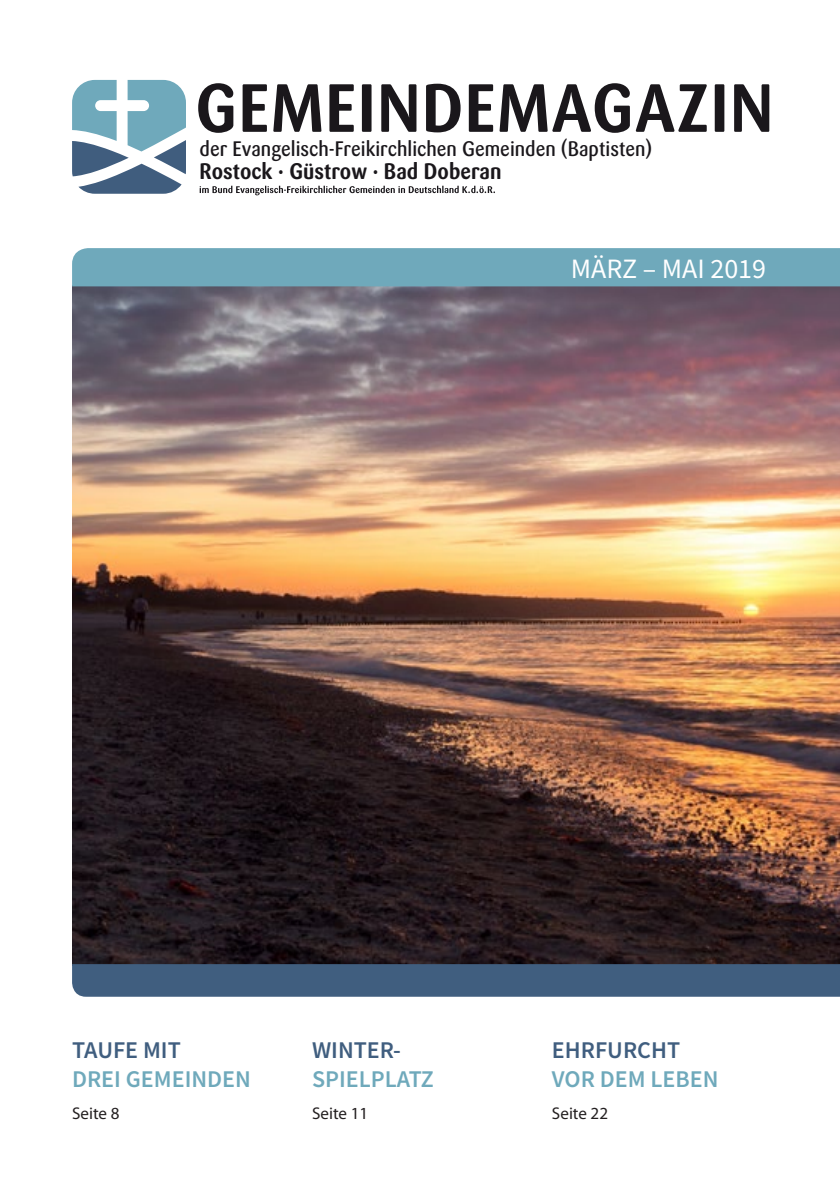
<style>
.page{position:relative;width:840px;height:1191px;background:#fff}
.page>*{position:absolute;margin:0;border:0;box-sizing:border-box;transform-origin:0 0}
.t1{font:700 67.4px "Sari";letter-spacing:.025em;color:#1a171b;scale:.9 1}
.t2{font:28px "Source Sans Pro";color:#fff}
.t3{font:600 24px "Source Sans Pro";color:#6fa9bb}
.t4{font:600 24px "Source Sans Pro";color:#405e7f}
.t5{font:700 22.2px "Sari";color:#1a171b;scale:.9 1}
.t6{font:500 20.8px "Sari";color:#1a171b;scale:.9 1}
.t7{font:17px "Myriad Pro";color:#231f20}
</style>
<div class="page">
<img style="left:72px;top:286px;width:767px;height:678px">
<svg style="left:72px;top:80px;width:114px;height:114px"></svg>
<svg style="left:199px;top:186px;width:295px;height:9px"></svg>
<div style="left:72px;top:964px;width:767px;height:32px;background:#405e7f"></div>
<div style="left:72px;top:248px;width:767px;height:38px;background:#6fa9bb"></div>
<h1 class="t1" style="left:195px;top:68px;width:643px">GEMEINDEMAGAZIN</h1>
<p class="t6" style="left:199px;top:136px;width:504px">der Evangelisch-Freikirchlichen Gemeinden (Baptisten)</p>
<p class="t5" style="left:199px;top:158px;width:337px">Rostock · Güstrow · Bad Doberan</p>
<h2 class="t2" style="left:570px;top:251px;width:197px">MÄRZ – MAI 2019</h2>
<p class="t4" style="left:72px;top:1034px;width:110px">TAUFE MIT</p>
<p class="t3" style="left:72px;top:1063px;width:180px">DREI GEMEINDEN</p>
<p class="t4" style="left:312px;top:1034px;width:90px">WINTER-</p>
<p class="t3" style="left:312px;top:1063px;width:123px">SPIELPLATZ</p>
<p class="t4" style="left:551px;top:1034px;width:130px">EHRFURCHT</p>
<p class="t3" style="left:551px;top:1063px;width:168px">VOR DEM LEBEN</p>
<p class="t7" style="left:72px;top:1102px;width:49px">Seite 8</p>
<p class="t7" style="left:312px;top:1102px;width:58px">Seite 11</p>
<p class="t7" style="left:551px;top:1102px;width:58px">Seite 22</p>
</div>
